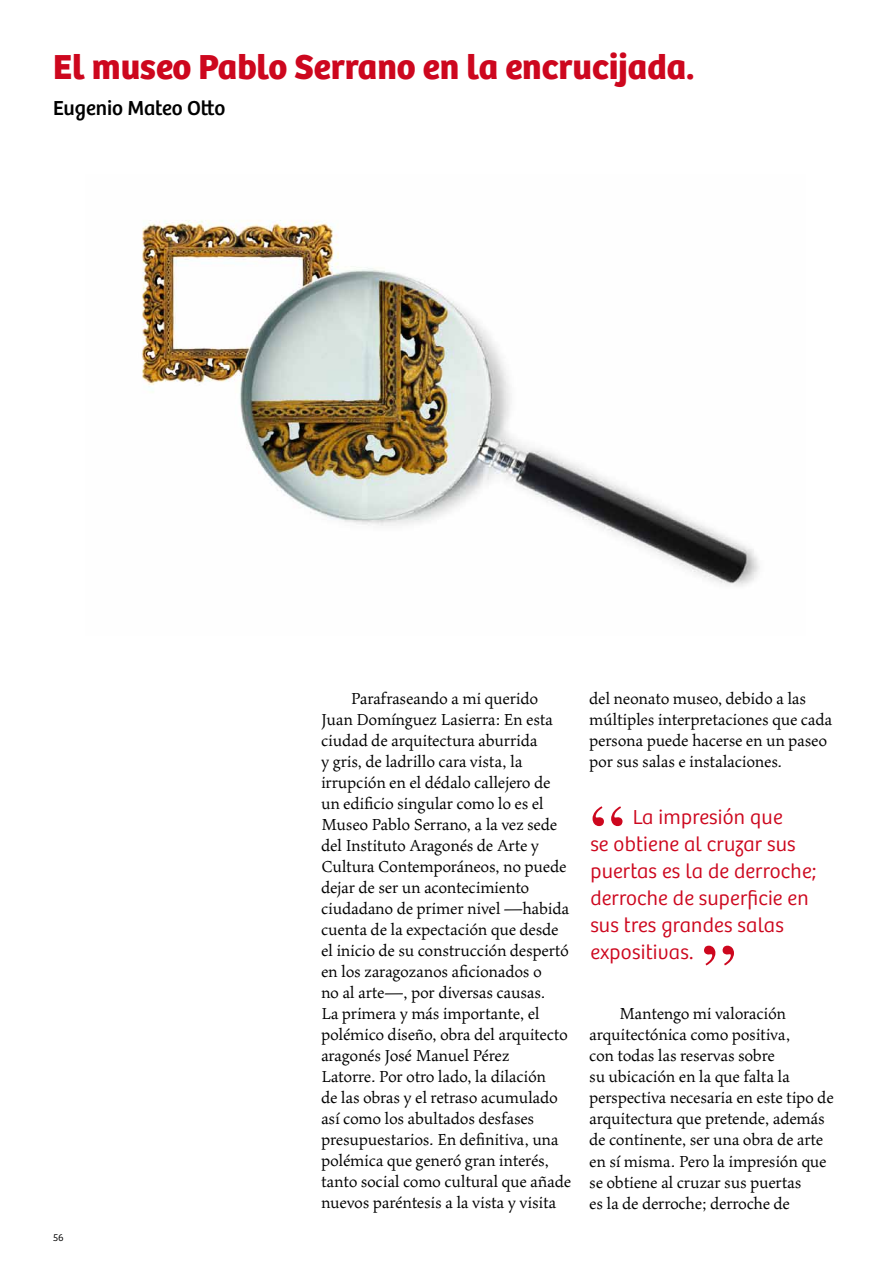
<style>
.page{position:relative;width:893px;height:1263px;background:#fff}
.page>*{position:absolute;margin:0;border:0;box-sizing:border-box;transform-origin:0 0}
.t1{font:81px "Times";color:#cd071e}
.t2{font:700 36px "Bree";color:#cd071e}
.t3{font:300 21px/27px "Bree";letter-spacing:.01em;color:#cd071e}
.t4{font:21px "Bree";color:#000}
.t5{font:18px/21px "Maiola Pro";color:#000}
.t6{font:300 10.5px "Bree";color:#000}
</style>
<div class="page">
<img style="left:141px;top:220px;width:619px;height:366px">
<h2 class="t2" style="left:53px;top:45px;width:643px">El museo Pablo Serrano en la encrucijada.</h2>
<p class="t4" style="left:53px;top:96px;width:174px">Eugenio Mateo Otto</p>
<p class="t6" style="left:53px;top:1231px;width:12px">56</p>
<p class="t5" style="left:321px;top:689px;width:251px;text-indent:30px">Parafraseando a mi querido Juan Domínguez Lasierra: En esta ciudad de arquitectura aburrida<br>y gris, de ladrillo cara vista, la irrupción en el dédalo callejero de un edificio singular como lo es el Museo Pablo Serrano, a la vez sede del Instituto Aragonés de Arte y Cultura Contemporáneos, no puede dejar de ser un acontecimiento ciudadano de primer nivel —habida cuenta de la expectación que desde el inicio de su construcción despertó en los zaragozanos aficionados o<br>no al arte—, por diversas causas.<br>La primera y más importante, el polémico diseño, obra del arquitecto aragonés José Manuel Pérez<br>Latorre. Por otro lado, la dilación<br>de las obras y el retraso acumulado así como los abultados desfases presupuestarios. En definitiva, una polémica que generó gran interés, tanto social como cultural que añade nuevos paréntesis a la vista y visita</p>
<p class="t5" style="left:590px;top:689px;width:244px">del neonato museo, debido a las múltiples interpretaciones que cada persona puede hacerse en un paseo por sus salas e instalaciones.</p>
<h1 class="t1" style="left:590px;top:758px;width:37px">“</h1>
<p class="t3" style="left:590px;top:804px;width:227px;text-indent:43px">La impresión que<br>se obtiene al cruzar sus puertas es la de derroche; derroche de superficie en sus tres grandes salas expositivas.</p>
<h1 class="t1" style="left:736px;top:1014px;width:37px;rotate:-180deg">“</h1>
<p class="t5" style="left:590px;top:1004px;width:246px;text-indent:30px">Mantengo mi valoración arquitectónica como positiva,<br>con todas las reservas sobre<br>su ubicación en la que falta la perspectiva necesaria en este tipo de arquitectura que pretende, además de continente, ser una obra de arte en sí misma. Pero la impresión que se obtiene al cruzar sus puertas<br>es la de derroche; derroche de</p>
</div>
